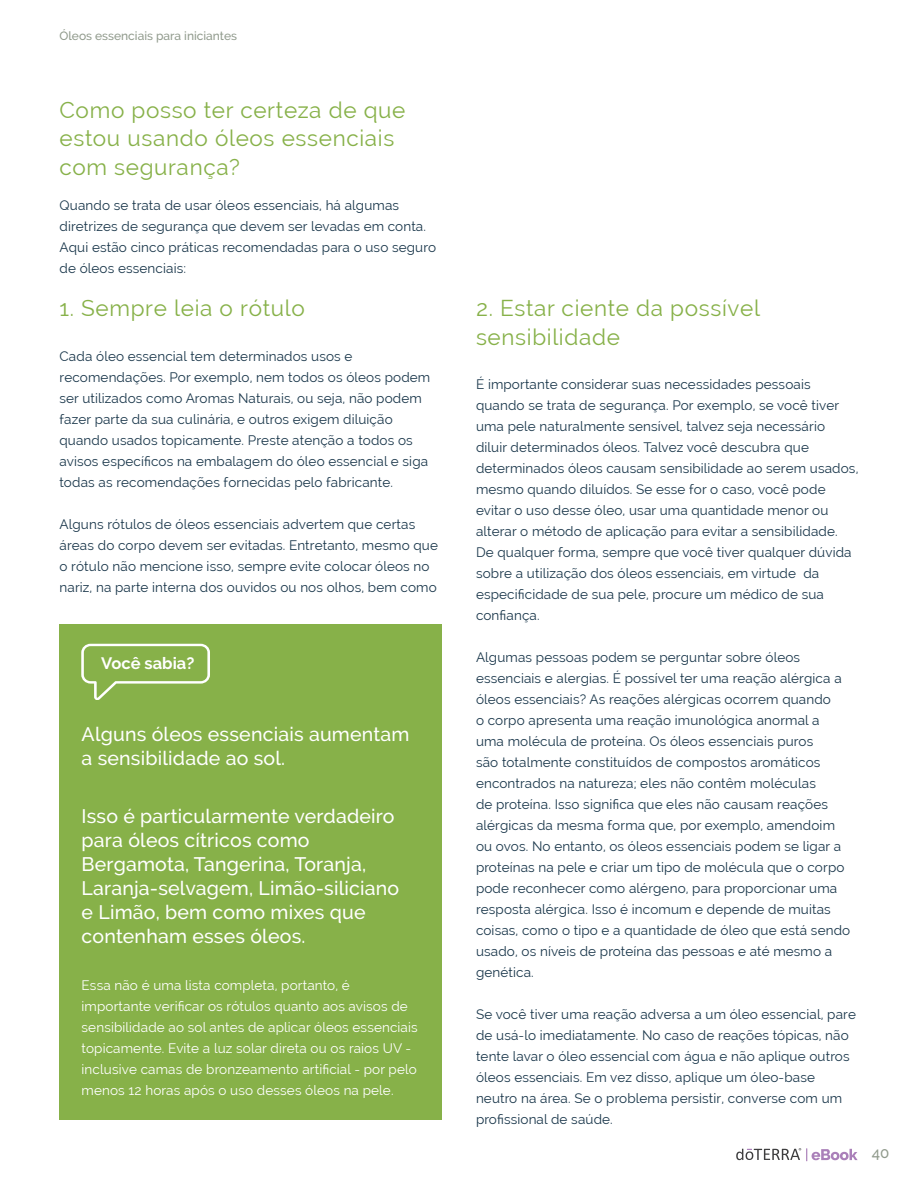
<style>
.page{position:relative;width:918px;height:1188px;background:#fff}
.page>*{position:absolute;margin:0;border:0;box-sizing:border-box;transform-origin:0 0}
.Intro_Paragraph{font:22.5px/28.5px "Raleway";letter-spacing:.03em;color:#87b149}
.Sub_Title{font:500 19.5px/24px "Raleway";letter-spacing:.01em;color:#fff}
.t1{font:700 16.5px "Raleway";color:#fff}
.t2{font:500 15px "Raleway";color:#909a8c}
.Body_Copy{font:13.5px/21px "Raleway";letter-spacing:.01em;color:#1a374b}
.Body_Copy-2{font:13.5px/21px "Raleway";letter-spacing:.01em;color:#fff}
.t3{font:500 12px "Raleway";color:#909a8c}
</style>
<div class="page">
<svg style="left:736px;top:1148px;width:122px;height:13px"></svg>
<div style="left:60px;top:624px;width:382px;height:496px;background:#87b149"></div>
<svg style="left:82px;top:644px;width:128px;height:55px"></svg>
<p class="t3" style="left:60px;top:28px;width:179px">Óleos essenciais para iniciantes</p>
<p class="Intro_Paragraph" style="left:60px;top:95px;width:348px">Como posso ter certeza de que estou usando óleos essenciais com segurança?</p>
<p class="Body_Copy" style="left:60px;top:195px;width:378px">Quando se trata de usar óleos essenciais, há algumas diretrizes de segurança que devem ser levadas em conta.<br>Aqui estão cinco práticas recomendadas para o uso seguro de óleos essenciais:</p>
<p class="Intro_Paragraph" style="left:60px;top:294px;width:247px">1. Sempre leia o rótulo</p>
<p class="Body_Copy" style="left:60px;top:346px;width:372px">Cada óleo essencial tem determinados usos e recomendações. Por exemplo, nem todos os óleos podem ser utilizados como Aromas Naturais, ou seja, não podem fazer parte da sua culinária, e outros exigem diluição quando usados topicamente. Preste atenção a todos os avisos específicos na embalagem do óleo essencial e siga todas as recomendações fornecidas pelo fabricante.</p>
<p class="Body_Copy" style="left:60px;top:514px;width:380px">Alguns rótulos de óleos essenciais advertem que certas áreas do corpo devem ser evitadas. Entretanto, mesmo que o rótulo não mencione isso, sempre evite colocar óleos no nariz, na parte interna dos ouvidos ou nos olhos, bem como</p>
<p class="t1" style="left:101px;top:653px;width:95px">Você sabia?</p>
<p class="Sub_Title" style="left:82px;top:722px;width:329px">Alguns óleos essenciais aumentam a sensibilidade ao sol.</p>
<p class="Sub_Title" style="left:82px;top:804px;width:319px">Isso é particularmente verdadeiro para óleos cítricos como<br>Bergamota, Tangerina, Toranja,<br>Laranja-selvagem, Limão-siliciano e Limão, bem como mixes que contenham esses óleos.</p>
<p class="Body_Copy-2" style="left:82px;top:975px;width:338px">Essa não é uma lista completa, portanto, é importante verificar os rótulos quanto aos avisos de sensibilidade ao sol antes de aplicar óleos essenciais topicamente. Evite a luz solar direta ou os raios UV - inclusive camas de bronzeamento artificial - por pelo menos 12 horas após o uso desses óleos na pele.</p>
<p class="Intro_Paragraph" style="left:476px;top:294px;width:286px">2. Estar ciente da possível sensibilidade</p>
<p class="Body_Copy" style="left:476px;top:374px;width:384px">É importante considerar suas necessidades pessoais quando se trata de segurança. Por exemplo, se você tiver uma pele naturalmente sensível, talvez seja necessário diluir determinados óleos. Talvez você descubra que determinados óleos causam sensibilidade ao serem usados, mesmo quando diluídos. Se esse for o caso, você pode evitar o uso desse óleo, usar uma quantidade menor ou alterar o método de aplicação para evitar a sensibilidade.</p>
<p class="Body_Copy" style="left:476px;top:542px;width:377px">De qualquer forma, sempre que você tiver qualquer dúvida sobre a utilização dos óleos essenciais, em virtude da especificidade de sua pele, procure um médico de sua confiança.</p>
<p class="Body_Copy" style="left:476px;top:647px;width:376px">Algumas pessoas podem se perguntar sobre óleos essenciais e alergias. É possível ter uma reação alérgica a óleos essenciais? As reações alérgicas ocorrem quando<br>o corpo apresenta uma reação imunológica anormal a uma molécula de proteína. Os óleos essenciais puros<br>são totalmente constituídos de compostos aromáticos encontrados na natureza; eles não contêm moléculas<br>de proteína. Isso significa que eles não causam reações alérgicas da mesma forma que, por exemplo, amendoim ou ovos. No entanto, os óleos essenciais podem se ligar a proteínas na pele e criar um tipo de molécula que o corpo pode reconhecer como alérgeno, para proporcionar uma resposta alérgica. Isso é incomum e depende de muitas coisas, como o tipo e a quantidade de óleo que está sendo usado, os níveis de proteína das pessoas e até mesmo a genética.</p>
<p class="Body_Copy" style="left:476px;top:1004px;width:382px">Se você tiver uma reação adversa a um óleo essencial, pare de usá-lo imediatamente. No caso de reações tópicas, não tente lavar o óleo essencial com água e não aplique outros óleos essenciais. Em vez disso, aplique um óleo-base neutro na área. Se o problema persistir, converse com um profissional de saúde.</p>
<p class="t2" style="left:872px;top:1144px;width:19px">40</p>
</div>
